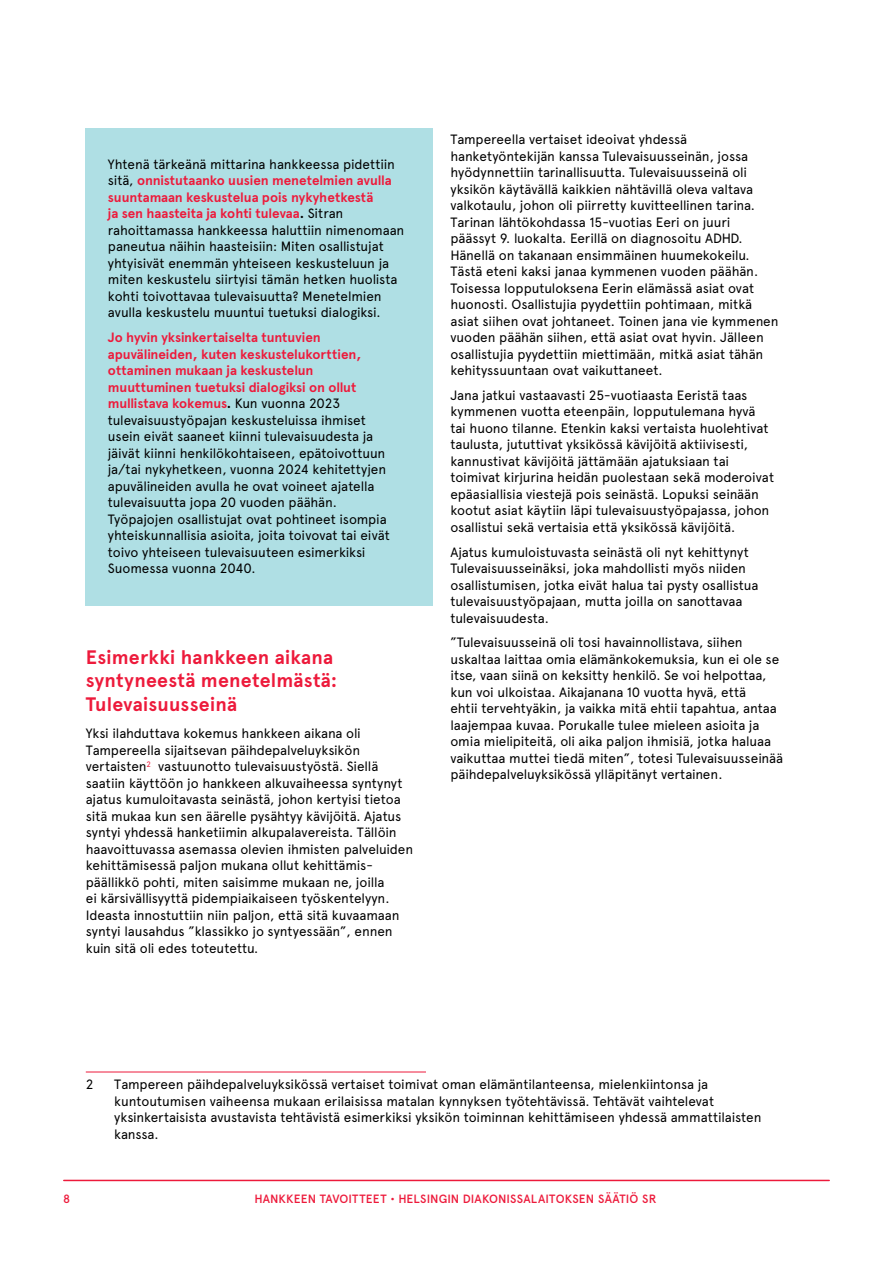
<style>
.page{position:relative;width:893px;height:1263px;background:#fff}
.page>*{position:absolute;margin:0;border:0;box-sizing:border-box;transform-origin:0 0}
.t1{font:700 19.5px/23.4px "Apercu";letter-spacing:.015em;color:#ed1a3b}
.Leipäteksti{font:13.5px/16.5px "Apercu";letter-spacing:-.01em;color:#000}
.alaviite{font:13.5px/16.5px "Apercu";letter-spacing:-.01em;color:#000}
.t2{font:500 12px "Apercu";letter-spacing:.01em;color:#ed1a3b}
.s1{font-weight:700;color:#ed1a3b}
.s2{font-weight:700}
</style>
<div class="page">
<hr style="left:64px;top:1180px;width:765px;height:1px;background:#ed1a3b">
<div style="left:86px;top:128px;width:347px;height:478px;background:#afdfe4"></div>
<hr style="left:86px;top:1071px;width:340px;height:1px;background:#ed1a3b">
<p class="Leipäteksti" style="left:108px;top:156px;width:298px">Yhtenä tärkeänä mittarina hankkeessa pidettiin sitä, <span class="s1">onnistutaanko uusien menetelmien avulla suuntamaan keskustelua pois nykyhetkestä<br>ja sen haasteita ja kohti tulevaa</span><span class="s2">.</span> Sitran rahoittamassa hankkeessa haluttiin nimenomaan paneutua näihin haasteisiin: Miten osallistujat yhtyisivät enemmän yhteiseen keskusteluun ja miten keskustelu siirtyisi tämän hetken huolista kohti toivottavaa tulevaisuutta? Menetelmien avulla keskustelu muuntui tuetuksi dialogiksi.</p>
<p class="Leipäteksti" style="left:108px;top:329px;width:284px"><span class="s1">Jo hyvin yksinkertaiselta tuntuvien apuvälineiden, kuten keskustelukorttien, ottaminen mukaan ja keskustelun muuttuminen tuetuksi dialogiksi on ollut mullistava kokemus</span><span class="s2">.</span> Kun vuonna 2023 tulevaisuustyöpajan keskusteluissa ihmiset usein eivät saaneet kiinni tulevaisuudesta ja jäivät kiinni henkilökohtaiseen, epätoivottuun ja/tai nykyhetkeen, vuonna 2024 kehitettyjen apuvälineiden avulla he ovat voineet ajatella tulevaisuutta jopa 20 vuoden päähän.<br>Työpajojen osallistujat ovat pohtineet isompia yhteiskunnallisia asioita, joita toivovat tai eivät toivo yhteiseen tulevaisuuteen esimerkiksi Suomessa vuonna 2040.</p>
<h3 class="t1" style="left:86px;top:645px;width:253px">Esimerkki hankkeen aikana syntyneestä menetelmästä:<br>Tulevaisuusseinä</h3>
<p class="Leipäteksti" style="left:86px;top:725px;width:329px">Yksi ilahduttava kokemus hankkeen aikana oli Tampereella sijaitsevan päihdepalveluyksikön vertaisten<sup>2</sup> vastuunotto tulevaisuustyöstä. Siellä saatiin käyttöön jo hankkeen alkuvaiheessa syntynyt ajatus kumuloitavasta seinästä, johon kertyisi tietoa sitä mukaa kun sen äärelle pysähtyy kävijöitä. Ajatus syntyi yhdessä hanketiimin alkupalavereista. Tällöin haavoittuvassa asemassa olevien ihmisten palveluiden kehittämisessä paljon mukana ollut kehittämis-</p>
<p class="Leipäteksti" style="left:86px;top:873px;width:300px">päällikkö pohti, miten saisimme mukaan ne, joilla</p>
<p class="Leipäteksti" style="left:86px;top:890px;width:305px">ei kärsivällisyyttä pidempiaikaiseen työskentelyyn.</p>
<p class="Leipäteksti" style="left:86px;top:906px;width:315px">Ideasta innostuttiin niin paljon, että sitä kuvaamaan syntyi lausahdus ”klassikko jo syntyessään”, ennen</p>
<p class="Leipäteksti" style="left:86px;top:939px;width:174px">kuin sitä oli edes toteutettu.</p>
<p class="Leipäteksti" style="left:450px;top:131px;width:330px">Tampereella vertaiset ideoivat yhdessä hanketyöntekijän kanssa Tulevaisuusseinän, jossa hyödynnettiin tarinallisuutta. Tulevaisuusseinä oli yksikön käytävällä kaikkien nähtävillä oleva valtava valkotaulu, johon oli piirretty kuvitteellinen tarina.<br>Tarinan lähtökohdassa 15-vuotias Eeri on juuri päässyt 9. luokalta. Eerillä on diagnosoitu ADHD.<br>Hänellä on takanaan ensimmäinen huumekokeilu.<br>Tästä eteni kaksi janaa kymmenen vuoden päähän.<br>Toisessa lopputuloksena Eerin elämässä asiat ovat huonosti. Osallistujia pyydettiin pohtimaan, mitkä asiat siihen ovat johtaneet. Toinen jana vie kymmenen vuoden päähän siihen, että asiat ovat hyvin. Jälleen osallistujia pyydettiin miettimään, mitkä asiat tähän kehityssuuntaan ovat vaikuttaneet.</p>
<p class="Leipäteksti" style="left:450px;top:387px;width:325px">Jana jatkui vastaavasti 25-vuotiaasta Eeristä taas kymmenen vuotta eteenpäin, lopputulemana hyvä tai huono tilanne. Etenkin kaksi vertaista huolehtivat taulusta, jututtivat yksikössä kävijöitä aktiivisesti, kannustivat kävijöitä jättämään ajatuksiaan tai toimivat kirjurina heidän puolestaan sekä moderoivat epäasiallisia viestejä pois seinästä. Lopuksi seinään kootut asiat käytiin läpi tulevaisuustyöpajassa, johon osallistui sekä vertaisia että yksikössä kävijöitä.</p>
<p class="Leipäteksti" style="left:450px;top:543px;width:310px">Ajatus kumuloistuvasta seinästä oli nyt kehittynyt Tulevaisuusseinäksi, joka mahdollisti myös niiden osallistumisen, jotka eivät halua tai pysty osallistua tulevaisuustyöpajaan, mutta joilla on sanottavaa tulevaisuudesta.</p>
<p class="Leipäteksti" style="left:450px;top:634px;width:334px">”Tulevaisuusseinä oli tosi havainnollistava, siihen uskaltaa laittaa omia elämänkokemuksia, kun ei ole se itse, vaan siinä on keksitty henkilö. Se voi helpottaa, kun voi ulkoistaa. Aikajanana 10 vuotta hyvä, että<br>ehtii tervehtyäkin, ja vaikka mitä ehtii tapahtua, antaa laajempaa kuvaa. Porukalle tulee mieleen asioita ja omia mielipiteitä, oli aika paljon ihmisiä, jotka haluaa vaikuttaa muttei tiedä miten”, totesi Tulevaisuusseinää päihdepalveluyksikössä ylläpitänyt vertainen.</p>
<p class="alaviite" style="left:86px;top:1076px;width:9px">2</p>
<p class="alaviite" style="left:114px;top:1076px;width:649px">Tampereen päihdepalveluyksikössä vertaiset toimivat oman elämäntilanteensa, mielenkiintonsa ja kuntoutumisen vaiheensa mukaan erilaisissa matalan kynnyksen työtehtävissä. Tehtävät vaihtelevat yksinkertaisista avustavista tehtävistä esimerkiksi yksikön toiminnan kehittämiseen yhdessä ammattilaisten kanssa.</p>
<p class="t2" style="left:63px;top:1191px;width:9px">8</p>
<p class="t2" style="left:254px;top:1191px;width:404px">HANKKEEN TAVOITTEET • HELSINGIN DIAKONISSALAITOKSEN SÄÄTIÖ SR</p>
</div>
